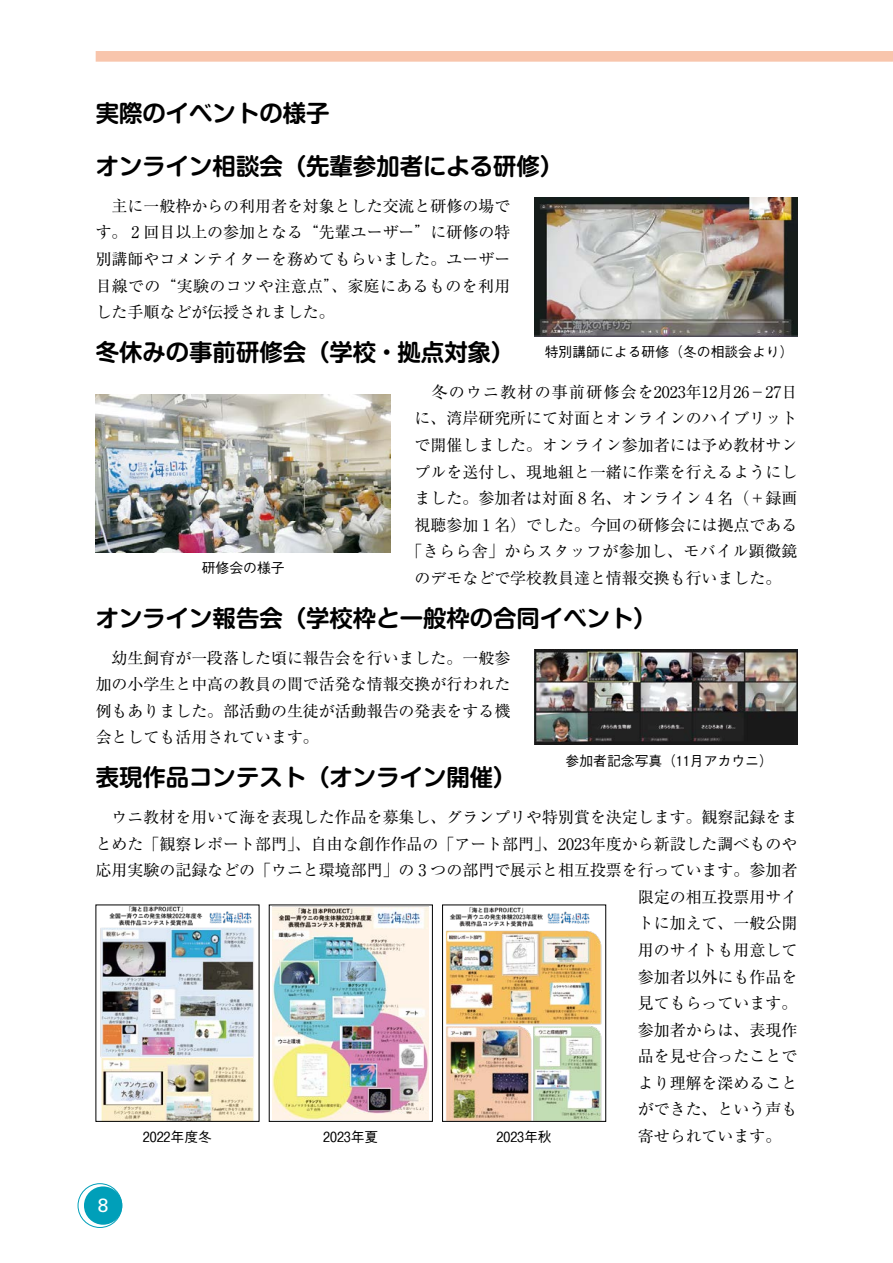
<style>
.page{position:relative;width:893px;height:1263px;background:#fff}
.page>*{position:absolute;margin:0;border:0;box-sizing:border-box;transform-origin:0 0}
.t1{font:700 23.4px "Shin M Go Pro De";color:#000}
.t2{font:19.2px "Univers LT Std";color:#fff}
.t3{font:15.9px/26.5px "Ryumin Pr 6 N";color:#000;text-align:justify}
.t4{font:500 13.8px "Gothic BBB Pro";color:#000}
.t5{font:13.8px "APXL03 Chu Gothic BBB NUM";color:#000}
.s1{font-family:"Ryumin Pro"}
.s2{font-family:"APXL25 Ryumin R EMNUM"}
.s3{font-family:"APXL03 Chu Gothic BBB NUM";font-weight:400}
.s4{font-family:"Gothic BBB Pro";font-weight:500}
</style>
<div class="page">
<div style="left:96px;top:51px;width:797px;height:11px;background:#f8c5ac"></div>
<div style="left:84px;top:1186px;width:38px;height:39px;background:#009fb9;border-radius:50%"></div>
<div style="left:78px;top:1183px;width:44px;height:45px;border:1px solid #009fb9;border-radius:50%"></div>
<img style="left:534px;top:649px;width:263px;height:96px">
<img style="left:96px;top:395px;width:295px;height:157px">
<img style="left:100px;top:907px;width:154px;height:212px">
<img style="left:273px;top:907px;width:156px;height:212px">
<img style="left:446px;top:907px;width:156px;height:212px">
<img style="left:534px;top:198px;width:263px;height:139px">
<h1 class="t1" style="left:96px;top:94px;width:235px">実際のイベントの様子</h1>
<h1 class="t1" style="left:96px;top:147px;width:469px">オンライン相談会（先輩参加者による研修）</h1>
<p class="t3" style="left:96px;top:192px;width:416px">　主に一般枠からの利用者を対象とした交流と研修の場です<span class="s1">。</span><span class="s2">２</span>回目以上の参加となる<span class="s1">“</span>先輩ユーザー<span class="s1">”</span>に研修の特別講師やコメンテイターを務めてもらいました<span class="s1">。</span>ユーザー目線での<span class="s1">“</span>実験のコツや注意点<span class="s1">”、</span>家庭にあるものを利用した手順などが伝授されました<span class="s1">。</span></p>
<h1 class="t1" style="left:96px;top:333px;width:420px">冬休みの事前研修会（学校・拠点対象）</h1>
<p class="t3" style="left:407px;top:378px;width:392px;text-align:center">　冬のウニ教材の事前研修会を2023年12月26－27日に<span class="s1">、</span>湾岸研究所にて対面とオンラインのハイブリットで開催しました<span class="s1">。</span>オンライン参加者には予め教材サンプルを送付し<span class="s1">、</span>現地組と一緒に作業を行えるようにしました<span class="s1">。</span>参加者は対面<span class="s2">８</span>名<span class="s1">、</span>オンライン<span class="s2">４</span>名<span class="s1">（</span>＋録画視聴参加<span class="s2">１</span>名<span class="s1">）</span>でした<span class="s1">。</span>今回の研修会には拠点である<span class="s1">「</span>きらら舎<span class="s1">」</span>からスタッフが参加し<span class="s1">、</span>モバイル顕微鏡のデモなどで学校教員達と情報交換も行いました<span class="s1">。</span></p>
<h1 class="t1" style="left:96px;top:599px;width:563px">オンライン報告会（学校枠と一般枠の合同イベント）</h1>
<p class="t3" style="left:96px;top:643px;width:416px">　幼生飼育が一段落した頃に報告会を行いました<span class="s1">。</span>一般参加の小学生と中高の教員の間で活発な情報交換が行われた例もありました<span class="s1">。</span>部活動の生徒が活動報告の発表をする機会としても活用されています<span class="s1">。</span></p>
<h1 class="t1" style="left:96px;top:758px;width:422px">表現作品コンテスト（オンライン開催）</h1>
<p class="t3" style="left:96px;top:803px;width:703px">　ウニ教材を用いて海を表現した作品を募集し<span class="s1">、</span>グランプリや特別賞を決定します<span class="s1">。</span>観察記録をま</p>
<p class="t3" style="left:96px;top:829px;width:703px">とめた<span class="s1">「</span>観察レポート部門<span class="s1">」、</span>自由な創作作品の<span class="s1">「</span>アート部門<span class="s1">」、</span>2023年度から新設した調べものや</p>
<p class="t3" style="left:96px;top:856px;width:703px">応用実験の記録などの<span class="s1">「</span>ウニと環境部門<span class="s1">」</span>の<span class="s2">３</span>つの部門で展示と相互投票を行っています<span class="s1">。</span>参加者</p>
<p class="t3" style="left:638px;top:883px;width:161px">限定の相互投票用サイ</p>
<p class="t3" style="left:638px;top:909px;width:161px">トに加えて<span class="s1">、</span>一般公開</p>
<p class="t3" style="left:638px;top:936px;width:161px">用のサイトも用意して</p>
<p class="t3" style="left:638px;top:962px;width:161px">参加者以外にも作品を</p>
<p class="t3" style="left:638px;top:989px;width:161px">見てもらっています<span class="s1">。</span></p>
<p class="t3" style="left:638px;top:1016px;width:161px">参加者からは<span class="s1">、</span>表現作</p>
<p class="t3" style="left:638px;top:1042px;width:161px">品を見せ合ったことで</p>
<p class="t3" style="left:638px;top:1069px;width:161px">より理解を深めること</p>
<p class="t3" style="left:638px;top:1095px;width:161px">ができた<span class="s1">、</span>という声も</p>
<p class="t3" style="left:638px;top:1122px;width:145px">寄せられています<span class="s1">。</span></p>
<p class="t4" style="left:545px;top:341px;width:250px">特別講師による研修（冬の相談会より）</p>
<p class="t4" style="left:202px;top:557px;width:84px">研修会の様子</p>
<p class="t4" style="left:566px;top:749px;width:209px">参加者記念写真（<span class="s3">11</span>月アカウニ）</p>
<p class="t5" style="left:143px;top:1130px;width:71px">2022<span class="s4">年度冬</span></p>
<p class="t5" style="left:323px;top:1130px;width:57px">2023<span class="s4">年夏</span></p>
<p class="t5" style="left:496px;top:1130px;width:57px">2023<span class="s4">年秋</span></p>
<p class="t2" style="left:98px;top:1194px;width:12px">8</p>
</div>
